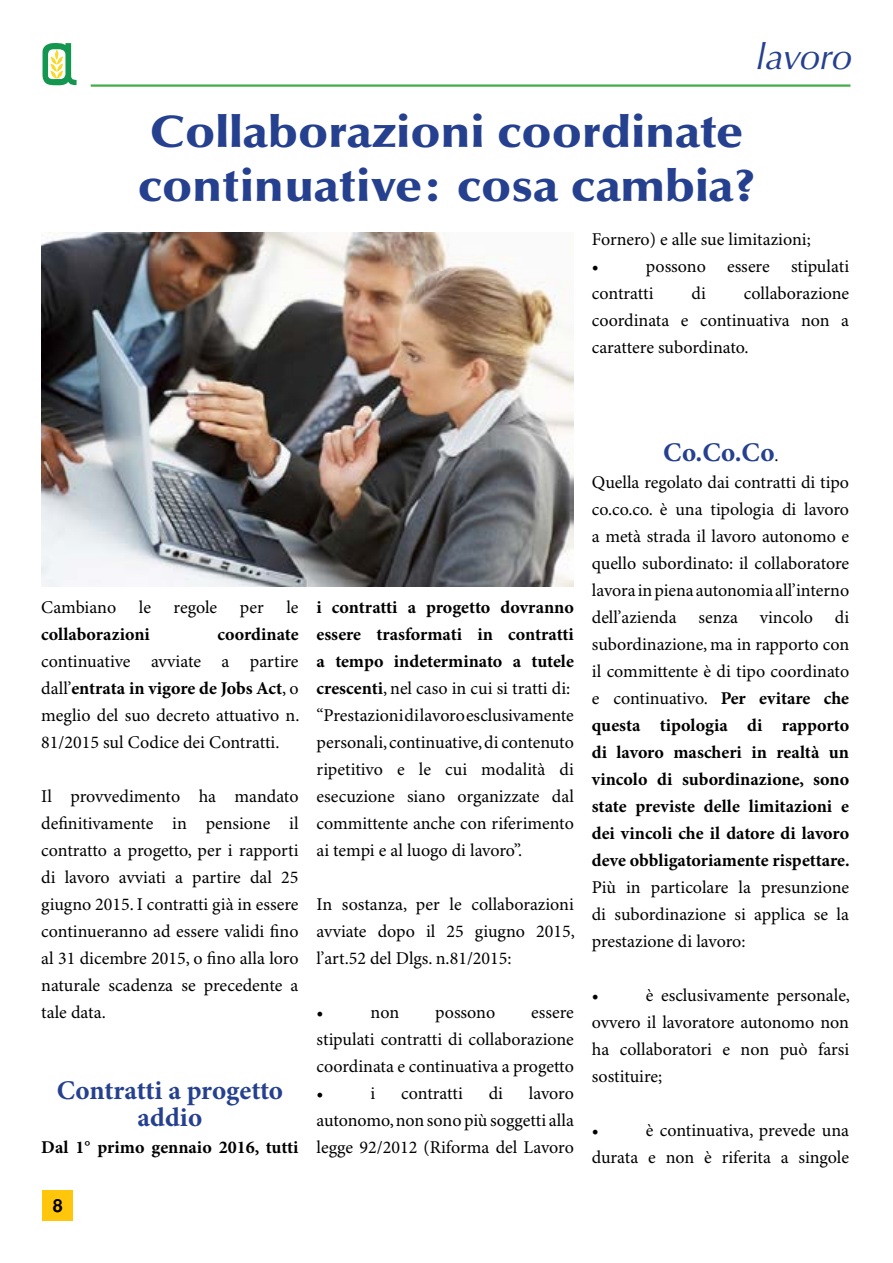
<style>
.page{position:relative;width:893px;height:1263px;background:#fff}
.page>*{position:absolute;margin:0;border:0;box-sizing:border-box;transform-origin:0 0}
.t1{font:900 45px/54px "Optima";color:#25408f;scale:1.1 1}
.t2{font:italic 36px "Optima";color:#25408f}
.t3{font:700 27px/27px "Minion Pro";color:#25408f;text-align:center}
.t4{font:18px/27px "Minion Pro";color:#000;text-align:justify}
.t5{font:700 18px "Minion Pro";color:#000}
.t6{font:700 18px "Helvetica";color:#000}
.s1{font-weight:700}
.s2{font-weight:400;font-size:18px;color:#000}
</style>
<div class="page">
<svg style="left:43px;top:43px;width:34px;height:43px"></svg>
<hr style="left:91px;top:84px;width:759px;height:3px;background:#41ad49">
<div style="left:43px;top:1190px;width:30px;height:30px;background:#ffc60b"></div>
<img style="left:41px;top:232px;width:533px;height:355px">
<h2 class="t2" style="left:754px;top:36px;width:98px">lavoro</h2>
<h1 class="t1" style="left:138px;top:106px;width:563px">Collaborazioni coordinate continuative: cosa cambia?</h1>
<p class="t4" style="left:592px;top:227px;width:220px">Fornero) e alle sue limitazioni; •</p>
<p class="t4" style="left:592px;top:254px;width:259px;text-indent:54px">possono essere stipulati contratti</p>
<p class="t4" style="left:592px;top:281px;width:259px;text-indent:152px">collaborazione coordinata e continuativa non a carattere subordinato.</p>
<p class="t4" style="left:692px;top:281px;width:16px">di</p>
<p class="t4" style="left:41px;top:594px;width:76px">Cambiano</p>
<p class="t4" style="left:139px;top:594px;width:14px">le</p>
<p class="t4" style="left:174px;top:594px;width:45px">regole</p>
<p class="t4" style="left:240px;top:594px;width:25px">per</p>
<p class="t4" style="left:286px;top:594px;width:14px">le</p>
<p class="t5" style="left:41px;top:623px;width:110px">collaborazioni</p>
<p class="t5" style="left:218px;top:623px;width:82px">coordinate</p>
<p class="t4" style="left:41px;top:648px;width:260px">continuative avviate a partire dall’<span class="s1">entrata in vigore de Jobs Act</span>, o meglio del suo decreto attuativo n.<br>81/2015 sul Codice dei Contratti.</p>
<p class="t4" style="left:41px;top:783px;width:259px">Il provvedimento ha mandato definitivamente in pensione il contratto a progetto, per i rapporti di lavoro avviati a partire dal 25 giugno 2015. I contratti già in essere continueranno ad essere validi fino al 31 dicembre 2015, o fino alla loro naturale scadenza se precedente a tale data.</p>
<h3 class="t3" style="left:57px;top:1078px;width:228px">Contratti a progetto addio</h3>
<p class="t5" style="left:41px;top:1136px;width:259px">Dal 1° primo gennaio 2016, tutti</p>
<p class="t6" style="left:53px;top:1195px;width:12px">8</p>
<p class="t4" style="left:317px;top:594px;width:259px;text-align:left"><span class="s1">i contratti a progetto dovranno essere trasformati in contratti a tempo indeterminato a tutele crescenti</span>, nel caso in cui si tratti di: “Prestazioni di lavoro esclusivamente personali, continuative, di contenuto ripetitivo e le cui modalità di esecuzione siano organizzate dal committente anche con riferimento ai tempi e al luogo di lavoro”.</p>
<p class="t4" style="left:317px;top:891px;width:260px">In sostanza, per le collaborazioni avviate dopo il 25 giugno 2015, l’art.52 del Dlgs. n.81/2015:</p>
<p class="t4" style="left:317px;top:999px;width:9px">•</p>
<p class="t4" style="left:371px;top:999px;width:30px">non</p>
<p class="t4" style="left:435px;top:999px;width:61px">possono</p>
<p class="t4" style="left:317px;top:999px;width:259px;text-indent:215px">essere stipulati contratti di collaborazione coordinata e continuativa a progetto •</p>
<p class="t4" style="left:317px;top:1080px;width:259px;text-indent:212px">lavoro autonomo, non sono più soggetti alla legge 92/2012 (Riforma del Lavoro</p>
<p class="t4" style="left:371px;top:1080px;width:6px">i</p>
<p class="t4" style="left:401px;top:1080px;width:63px">contratti</p>
<p class="t4" style="left:489px;top:1080px;width:16px">di</p>
<h3 class="t3" style="left:663px;top:440px;width:117px">Co.Co.Co<span class="s2">.</span></h3>
<p class="t4" style="left:592px;top:470px;width:259px">Quella regolato dai contratti di tipo co.co.co. è una tipologia di lavoro a metà strada il lavoro autonomo e quello subordinato: il collaboratore lavora in piena autonomia all’interno dell’azienda senza vincolo di subordinazione, ma in rapporto con il committente è di tipo coordinato e continuativo. <span class="s1">Per evitare che questa tipologia di rapporto di lavoro mascheri in realtà un vincolo di subordinazione, sono state previste delle limitazioni e dei vincoli che il datore di lavoro deve obbligatoriamente rispettare.</span></p>
<p class="t4" style="left:592px;top:875px;width:259px">Più in particolare la presunzione di subordinazione si applica se la prestazione di lavoro:</p>
<p class="t4" style="left:592px;top:983px;width:260px;text-indent:54px">è esclusivamente personale, ovvero il lavoratore autonomo non ha collaboratori e non può farsi sostituire;</p>
<p class="t4" style="left:592px;top:983px;width:9px">•</p>
<p class="t4" style="left:592px;top:1118px;width:259px;text-align:right">è continuativa, prevede una<br>durata e non è riferita a singole</p>
<p class="t4" style="left:592px;top:1118px;width:9px">•</p>
</div>
